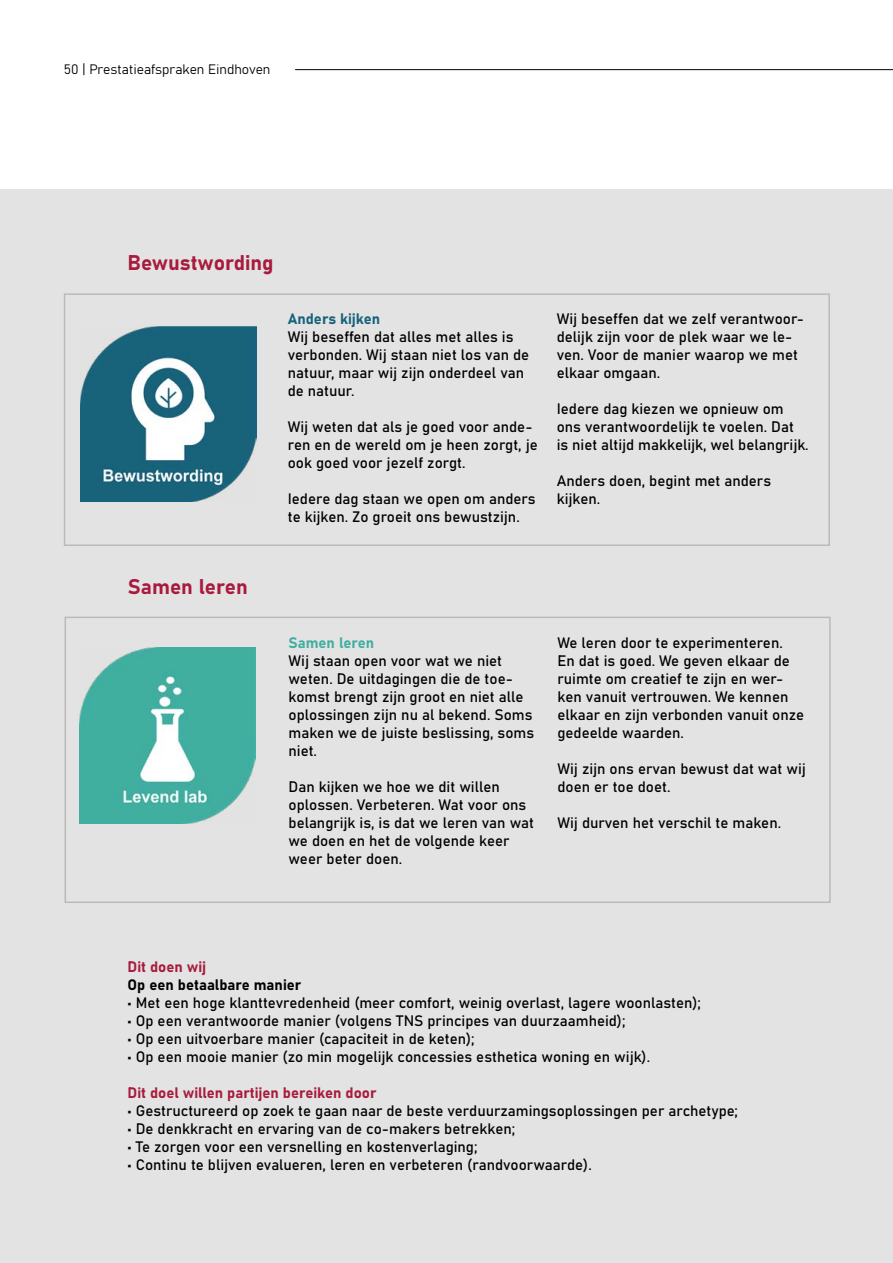
<style>
.page{position:relative;width:893px;height:1263px;background:#fff}
.page>*{position:absolute;margin:0;border:0;box-sizing:border-box;transform-origin:0 0}
._1_1_Subkop__H2{font:21px "Bahnschrift";color:#a81b3d}
.Lopende_tekst__P{font:15px/18px "Bahnschrift";color:#000}
._1_1_1_sub_sub__H3{font:15px "Bahnschrift";color:#a81b3d}
.Lopende_tekst__P-2{font:15px "Bahnschrift";color:#18627b}
.Lopende_tekst__P-3{font:15px "Bahnschrift";color:#40aea1}
.t1{font:13.5px "Bahnschrift";color:#000}
</style>
<div class="page">
<div style="left:0;top:189px;width:893px;height:1074px;background:#e3e3e3"></div>
<hr style="left:295px;top:69px;width:598px;height:1px;background:#000">
<div style="left:64px;top:293px;width:766px;height:253px;border:2px solid #bbbab8"></div>
<div style="left:65px;top:617px;width:766px;height:286px;border:2px solid #bbbab8"></div>
<img style="left:79px;top:648px;width:176px;height:176px">
<img style="left:81px;top:326px;width:176px;height:176px">
<p class="t1" style="left:64px;top:59px;width:208px">50 | Prestatieafspraken Eindhoven</p>
<h2 class="_1_1_Subkop__H2" style="left:128px;top:247px;width:147px">Bewustwording</h2>
<p class="Lopende_tekst__P-2" style="left:288px;top:307px;width:94px">Anders kijken</p>
<p class="Lopende_tekst__P" style="left:288px;top:327px;width:243px">Wij beseffen dat alles met alles is verbonden. Wij staan niet los van de natuur, maar wij zijn onderdeel van de natuur.</p>
<p class="Lopende_tekst__P" style="left:288px;top:417px;width:251px">Wij weten dat als je goed voor ande&shy;ren en de wereld om je heen zorgt, je ook goed voor jezelf zorgt.</p>
<p class="Lopende_tekst__P" style="left:288px;top:489px;width:249px">Iedere dag staan we open om anders te kijken. Zo groeit ons bewustzijn.</p>
<p class="Lopende_tekst__P" style="left:557px;top:309px;width:249px">Wij beseffen dat we zelf verantwoor&shy;delijk zijn voor de plek waar we le&shy;ven. Voor de manier waarop we met elkaar omgaan.</p>
<p class="Lopende_tekst__P" style="left:557px;top:399px;width:253px">Iedere dag kiezen we opnieuw om ons verantwoordelijk te voelen. Dat is niet altijd makkelijk, wel belangrijk.</p>
<p class="Lopende_tekst__P" style="left:557px;top:471px;width:216px">Anders doen, begint met anders kijken.</p>
<h2 class="_1_1_Subkop__H2" style="left:128px;top:571px;width:121px">Samen leren</h2>
<p class="Lopende_tekst__P-3" style="left:289px;top:631px;width:87px">Samen leren</p>
<p class="Lopende_tekst__P" style="left:289px;top:651px;width:247px">Wij staan open voor wat we niet weten. De uitdagingen die de toe&shy;komst brengt zijn groot en niet alle oplossingen zijn nu al bekend. Soms maken we de juiste beslissing, soms niet.</p>
<p class="Lopende_tekst__P" style="left:289px;top:777px;width:247px">Dan kijken we hoe we dit willen oplossen. Verbeteren. Wat voor ons belangrijk is, is dat we leren van wat we doen en het de volgende keer weer beter doen.</p>
<p class="Lopende_tekst__P" style="left:557px;top:633px;width:248px">We leren door te experimenteren.<br>En dat is goed. We geven elkaar de ruimte om creatief te zijn en wer&shy;ken vanuit vertrouwen. We kennen elkaar en zijn verbonden vanuit onze gedeelde waarden.</p>
<p class="Lopende_tekst__P" style="left:557px;top:759px;width:250px">Wij zijn ons ervan bewust dat wat wij doen er toe doet.</p>
<p class="Lopende_tekst__P" style="left:557px;top:813px;width:225px">Wij durven het verschil te maken.</p>
<h3 class="_1_1_1_sub_sub__H3" style="left:128px;top:955px;width:80px">Dit doen wij</h3>
<p class="Lopende_tekst__P" style="left:128px;top:975px;width:175px">Op een betaalbare manier</p>
<p class="Lopende_tekst__P" style="left:128px;top:993px;width:575px">• Met een hoge klanttevredenheid (meer comfort, weinig overlast, lagere woonlasten);</p>
<p class="Lopende_tekst__P" style="left:128px;top:1011px;width:499px">• Op een verantwoorde manier (volgens TNS principes van duurzaamheid);</p>
<p class="Lopende_tekst__P" style="left:128px;top:1029px;width:349px">• Op een uitvoerbare manier (capaciteit in de keten);</p>
<p class="Lopende_tekst__P" style="left:128px;top:1047px;width:524px">• Op een mooie manier (zo min mogelijk concessies esthetica woning en wijk).</p>
<h3 class="_1_1_1_sub_sub__H3" style="left:128px;top:1081px;width:250px">Dit doel willen partijen bereiken door</h3>
<p class="Lopende_tekst__P" style="left:128px;top:1101px;width:612px">• Gestructureerd op zoek te gaan naar de beste verduurzamingsoplossingen per archetype;</p>
<p class="Lopende_tekst__P" style="left:128px;top:1119px;width:389px">• De denkkracht en ervaring van de co-makers betrekken;</p>
<p class="Lopende_tekst__P" style="left:128px;top:1137px;width:351px">• Te zorgen voor een versnelling en kostenverlaging;</p>
<p class="Lopende_tekst__P" style="left:128px;top:1155px;width:466px">• Continu te blijven evalueren, leren en verbeteren (randvoorwaarde).</p>
</div>
